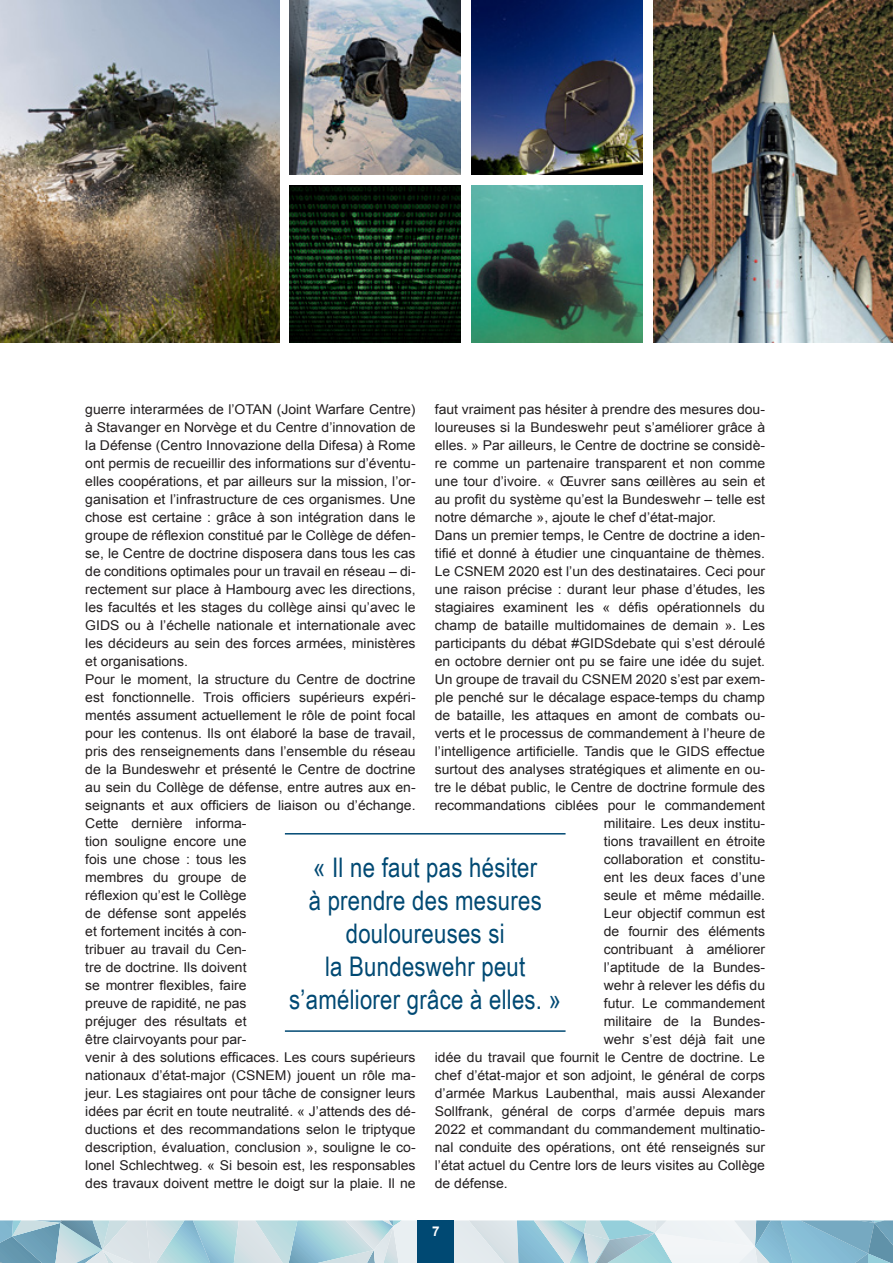
<style>
.page{position:relative;width:893px;height:1263px;background:#fff}
.page>*{position:absolute;margin:0;border:0;box-sizing:border-box;transform-origin:0 0}
.Subline{font:27px/33px "Arial Narrow";letter-spacing:.01em;color:#004973;text-align:center}
.Copy{font:13.5px/18px "Arial";color:#231f20;text-align:justify;scale:1.04 1}
.t1{font:700 13.5px "Arial";color:#fff}
</style>
<div class="page">
<svg style="left:0;top:1220px;width:893px;height:43px;background:#b3d1dc"></svg>
<div style="left:418px;top:1220px;width:36px;height:43px;background:#004973"></div>
<img style="left:289px;top:0;width:172px;height:175px">
<img style="left:289px;top:185px;width:172px;height:157px">
<img style="left:471px;top:0;width:172px;height:175px">
<img style="left:471px;top:185px;width:172px;height:157px">
<img style="left:653px;top:0;width:240px;height:342px">
<img style="left:0;top:0;width:280px;height:342px">
<hr style="left:285px;top:833px;width:281px;height:1px;background:#004973">
<hr style="left:285px;top:1030px;width:281px;height:2px;background:#004973">
<p class="Copy" style="left:85px;top:400px;width:319px">guerre interarmées de l’OTAN (Joint Warfare Centre) à Stavanger en Norvège et du Centre d’innovation de la Défense (Centro Innovazione della Difesa) à Rome ont permis de recueillir des informations sur d’éventu&shy;elles coopérations, et par ailleurs sur la mission, l’or&shy;ganisation et l’infrastructure de ces organismes. Une chose est certaine : grâce à son intégration dans le groupe de réflexion constitué par le Collège de défen&shy;se, le Centre de doctrine disposera dans tous les cas de conditions optimales pour un travail en réseau – di&shy;rectement sur place à Hambourg avec les directions, les facultés et les stages du collège ainsi qu’avec le GIDS ou à l’échelle nationale et internationale avec les décideurs au sein des forces armées, ministères et organisations.</p>
<p class="Copy" style="left:85px;top:670px;width:319px;text-align:left">Pour le moment, la structure du Centre de doctrine est fonctionnelle. Trois officiers supérieurs expéri&shy;mentés assument actuellement le rôle de point focal pour les contenus. Ils ont élaboré la base de travail, pris des renseignements dans l’ensemble du réseau de la Bundeswehr et présenté le Centre de doctrine au sein du Collège de défense, entre autres aux en&shy;seignants et aux officiers de liaison ou d’échange.<br>Cette dernière informa-<br>tion souligne encore une<br>fois une chose : tous les<br>membres du groupe de<br>réflexion qu’est le Collège<br>de défense sont appelés<br>et fortement incités à con-<br>tribuer au travail du Cen-<br>tre de doctrine. Ils doivent<br>se montrer flexibles, faire<br>preuve de rapidité, ne pas<br>préjuger des résultats et<br>être clairvoyants pour par-<br>venir à des solutions efficaces. Les cours supérieurs nationaux d’état-major (CSNEM) jouent un rôle ma&shy;jeur. Les stagiaires ont pour tâche de consigner leurs idées par écrit en toute neutralité. « J’attends des dé&shy;ductions et des recommandations selon le triptyque description, évaluation, conclusion », souligne le co&shy;lonel Schlechtweg. « Si besoin est, les responsables des travaux doivent mettre le doigt sur la plaie. Il ne</p>
<p class="Copy" style="left:435px;top:400px;width:319px">faut vraiment pas hésiter à prendre des mesures dou&shy;loureuses si la Bundeswehr peut s’améliorer grâce à elles. » Par ailleurs, le Centre de doctrine se considè&shy;re comme un partenaire transparent et non comme une tour d’ivoire. « Œuvrer sans œillères au sein et au profit du système qu’est la Bundeswehr – telle est notre démarche », ajoute le chef d’état-major.</p>
<p class="Copy" style="left:435px;top:526px;width:319px">Dans un premier temps, le Centre de doctrine a iden-</p>
<p class="Copy" style="left:435px;top:544px;width:319px">tifié et donné à étudier une cinquantaine de thèmes.</p>
<p class="Copy" style="left:435px;top:562px;width:319px">Le CSNEM 2020 est l’un des destinataires. Ceci pour</p>
<p class="Copy" style="left:435px;top:580px;width:319px">une raison précise : durant leur phase d’études, les</p>
<p class="Copy" style="left:435px;top:598px;width:319px">stagiaires examinent les « défis opérationnels du</p>
<p class="Copy" style="left:435px;top:616px;width:319px">champ de bataille multidomaines de demain ». Les</p>
<p class="Copy" style="left:435px;top:634px;width:319px">participants du débat #GIDSdebate qui s’est déroulé</p>
<p class="Copy" style="left:435px;top:652px;width:319px">en octobre dernier ont pu se faire une idée du sujet.</p>
<p class="Copy" style="left:435px;top:670px;width:319px">Un groupe de travail du CSNEM 2020 s’est par exem-</p>
<p class="Copy" style="left:435px;top:688px;width:319px">ple penché sur le décalage espace-temps du champ</p>
<p class="Copy" style="left:435px;top:706px;width:319px">de bataille, les attaques en amont de combats ou-</p>
<p class="Copy" style="left:435px;top:724px;width:319px">verts et le processus de commandement à l’heure de</p>
<p class="Copy" style="left:435px;top:742px;width:319px">l’intelligence artificielle. Tandis que le GIDS effectue</p>
<p class="Copy" style="left:435px;top:760px;width:319px">surtout des analyses stratégiques et alimente en ou-</p>
<p class="Copy" style="left:435px;top:778px;width:319px">tre le débat public, le Centre de doctrine formule des</p>
<p class="Copy" style="left:435px;top:796px;width:319px">recommandations ciblées pour le commandement</p>
<p class="Copy" style="left:604px;top:814px;width:157px">militaire. Les deux institu-</p>
<p class="Copy" style="left:604px;top:832px;width:157px">tions travaillent en étroite</p>
<p class="Copy" style="left:604px;top:850px;width:157px">collaboration et constitu-</p>
<p class="Copy" style="left:604px;top:868px;width:157px">ent les deux faces d’une</p>
<p class="Copy" style="left:604px;top:886px;width:157px">seule et même médaille.</p>
<p class="Copy" style="left:604px;top:904px;width:157px">Leur objectif commun est</p>
<p class="Copy" style="left:604px;top:922px;width:157px">de fournir des éléments</p>
<p class="Copy" style="left:604px;top:940px;width:157px">contribuant à améliorer</p>
<p class="Copy" style="left:604px;top:958px;width:157px">l’aptitude de la Bundes-</p>
<p class="Copy" style="left:604px;top:976px;width:157px">wehr à relever les défis du</p>
<p class="Copy" style="left:604px;top:994px;width:157px">futur. Le commandement</p>
<p class="Copy" style="left:604px;top:1012px;width:157px">militaire de la Bundes-</p>
<p class="Copy" style="left:604px;top:1030px;width:157px">wehr s’est déjà fait une</p>
<p class="Copy" style="left:435px;top:1048px;width:319px">idée du travail que fournit le Centre de doctrine. Le</p>
<p class="Copy" style="left:435px;top:1066px;width:319px">chef d’état-major et son adjoint, le général de corps</p>
<p class="Copy" style="left:435px;top:1084px;width:319px">d’armée Markus Laubenthal, mais aussi Alexander</p>
<p class="Copy" style="left:435px;top:1102px;width:319px">Sollfrank, général de corps d’armée depuis mars</p>
<p class="Copy" style="left:435px;top:1120px;width:319px">2022 et commandant du commandement multinatio-</p>
<p class="Copy" style="left:435px;top:1138px;width:319px">nal conduite des opérations, ont été renseignés sur</p>
<p class="Copy" style="left:435px;top:1156px;width:319px">l’état actuel du Centre lors de leurs visites au Collège</p>
<p class="Copy" style="left:435px;top:1174px;width:72px">de défense.</p>
<p class="Subline" style="left:289px;top:850px;width:273px">« Il ne faut pas hésiter<br>à prendre des mesures douloureuses si<br>la Bundeswehr peut s’améliorer grâce à elles. »</p>
<p class="t1" style="left:432px;top:1222px;width:9px">7</p>
</div>
